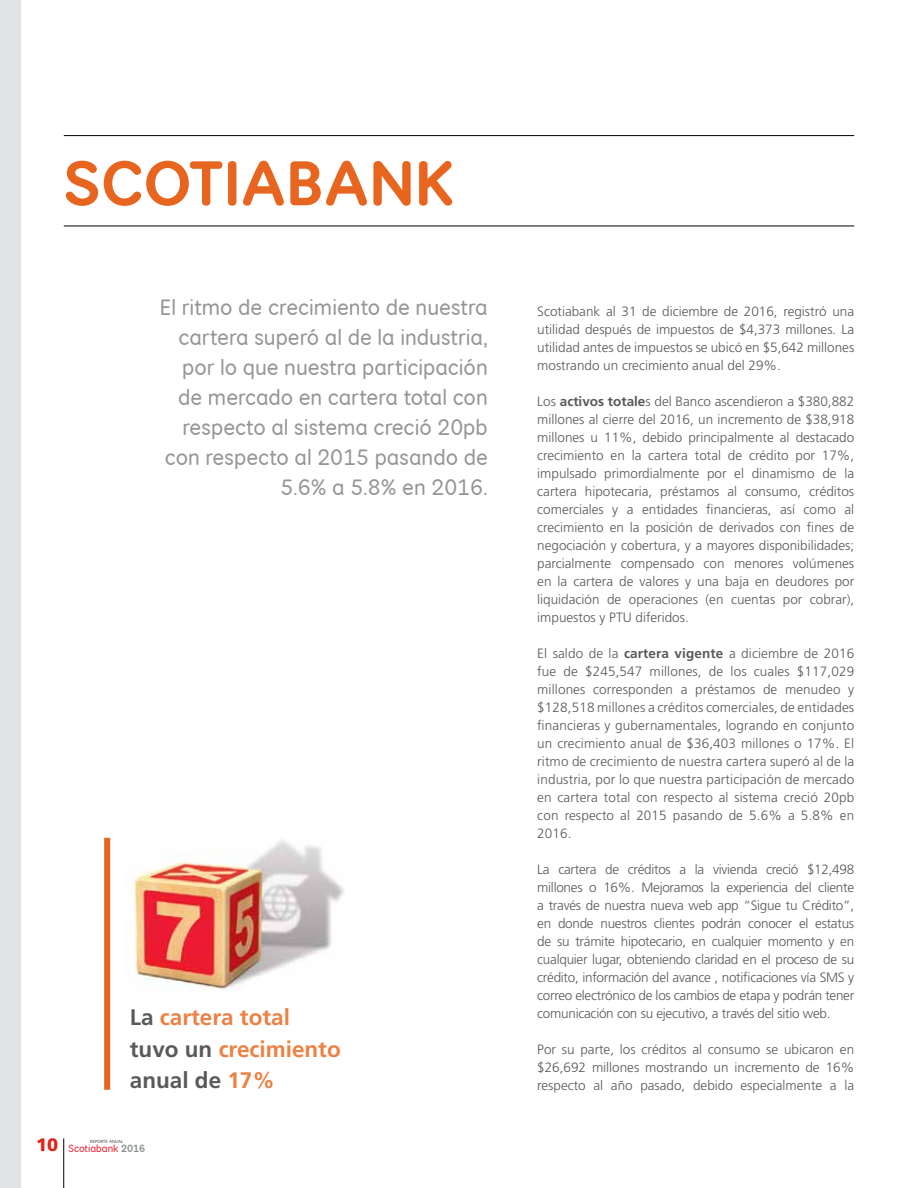
<style>
.page{position:relative;width:918px;height:1188px;background:#fff}
.page>*{position:absolute;margin:0;border:0;box-sizing:border-box;transform-origin:0 0}
.t1{font:700 64.5px "Scotiabank Modern";color:#e86520}
.t2{font:22.5px/30px "Scotiabank Modern";color:#939598;text-align:right}
.t3{font:700 22.5px/31.5px "Frutiger";color:#ec8143}
.t4{font:900 18px "Frutiger";color:#e2231a}
.t5{font:300 13.5px/18px "Frutiger";color:#58595b;text-align:justify}
.t6{font:10.5px "Scotiabank Modern";color:#ed1c2e}
.t7{font:4.5px "Scotiabank Modern";color:#474749}
.s1{color:#58595b}
.s2{font-weight:700;color:#8e9193}
.s3{font-weight:700}
</style>
<div class="page">
<hr style="left:63px;top:1138px;width:1px;height:50px;background:#000">
<div style="left:0;top:0;width:21px;height:1188px;background:#e2e3e4"></div>
<img style="left:126px;top:840px;width:219px;height:150px">
<hr style="left:64px;top:226px;width:790px;height:1px;background:#000">
<hr style="left:64px;top:135px;width:790px;height:1px;background:#000">
<div style="left:104px;top:838px;width:6px;height:252px;background:#e86520"></div>
<h1 class="t1" style="left:64px;top:148px;width:392px">SCOTIABANK</h1>
<h2 class="t2" style="left:160px;top:292px;width:329px">El ritmo de crecimiento de nuestra cartera superó al de la industria, por lo que nuestra participación de mercado en cartera total con respecto al sistema creció 20pb con respecto al 2015 pasando de<br>5.6% a 5.8% en 2016.</h2>
<h2 class="t3" style="left:130px;top:1002px;width:212px"><span class="s1">La</span> cartera total <span class="s1">tuvo un</span> crecimiento <span class="s1">anual de</span> 17%</h2>
<h3 class="t4" style="left:36px;top:1134px;width:24px">10</h3>
<p class="t7" style="left:90px;top:1139px;width:35px">REPORTE ANUAL</p>
<p class="t6" style="left:68px;top:1142px;width:78px">Scotiabank <span class="s2">2016</span></p>
<p class="t5" style="left:537px;top:302px;width:318px">Scotiabank al 31 de diciembre de 2016, registró una utilidad después de impuestos de $4,373 millones. La utilidad antes de impuestos se ubicó en $5,642 millones mostrando un crecimiento anual del 29%.</p>
<p class="t5" style="left:537px;top:392px;width:318px">Los <span class="s3">activos totale</span>s del Banco ascendieron a $380,882 millones al cierre del 2016, un incremento de $38,918 millones u 11%, debido principalmente al destacado crecimiento en la cartera total de crédito por 17%, impulsado primordialmente por el dinamismo de la cartera hipotecaria, préstamos al consumo, créditos comerciales y a entidades financieras, así como al crecimiento en la posición de derivados con fines de negociación y cobertura, y a mayores disponibilidades; parcialmente compensado con menores volúmenes en la cartera de valores y una baja en deudores por liquidación de operaciones (en cuentas por cobrar), impuestos y PTU diferidos.</p>
<p class="t5" style="left:537px;top:644px;width:318px">El saldo de la <span class="s3">cartera vigente</span> a diciembre de 2016 fue de $245,547 millones, de los cuales $117,029 millones corresponden a préstamos de menudeo y $128,518 millones a créditos comerciales, de entidades financieras y gubernamentales, logrando en conjunto un crecimiento anual de $36,403 millones o 17%. El ritmo de crecimiento de nuestra cartera superó al de la industria, por lo que nuestra participación de mercado en cartera total con respecto al sistema creció 20pb con respecto al 2015 pasando de 5.6% a 5.8% en 2016.</p>
<p class="t5" style="left:537px;top:860px;width:318px">La cartera de créditos a la vivienda creció $12,498 millones o 16%. Mejoramos la experiencia del cliente a través de nuestra nueva web app “Sigue tu Crédito”, en donde nuestros clientes podrán conocer el estatus de su trámite hipotecario, en cualquier momento y en cualquier lugar, obteniendo claridad en el proceso de su crédito, información del avance , notificaciones vía SMS y correo electrónico de los cambios de etapa y podrán tener comunicación con su ejecutivo, a través del sitio web.</p>
<p class="t5" style="left:537px;top:1040px;width:318px">Por su parte, los créditos al consumo se ubicaron en $26,692 millones mostrando un incremento de 16% respecto al año pasado, debido especialmente a la</p>
</div>
